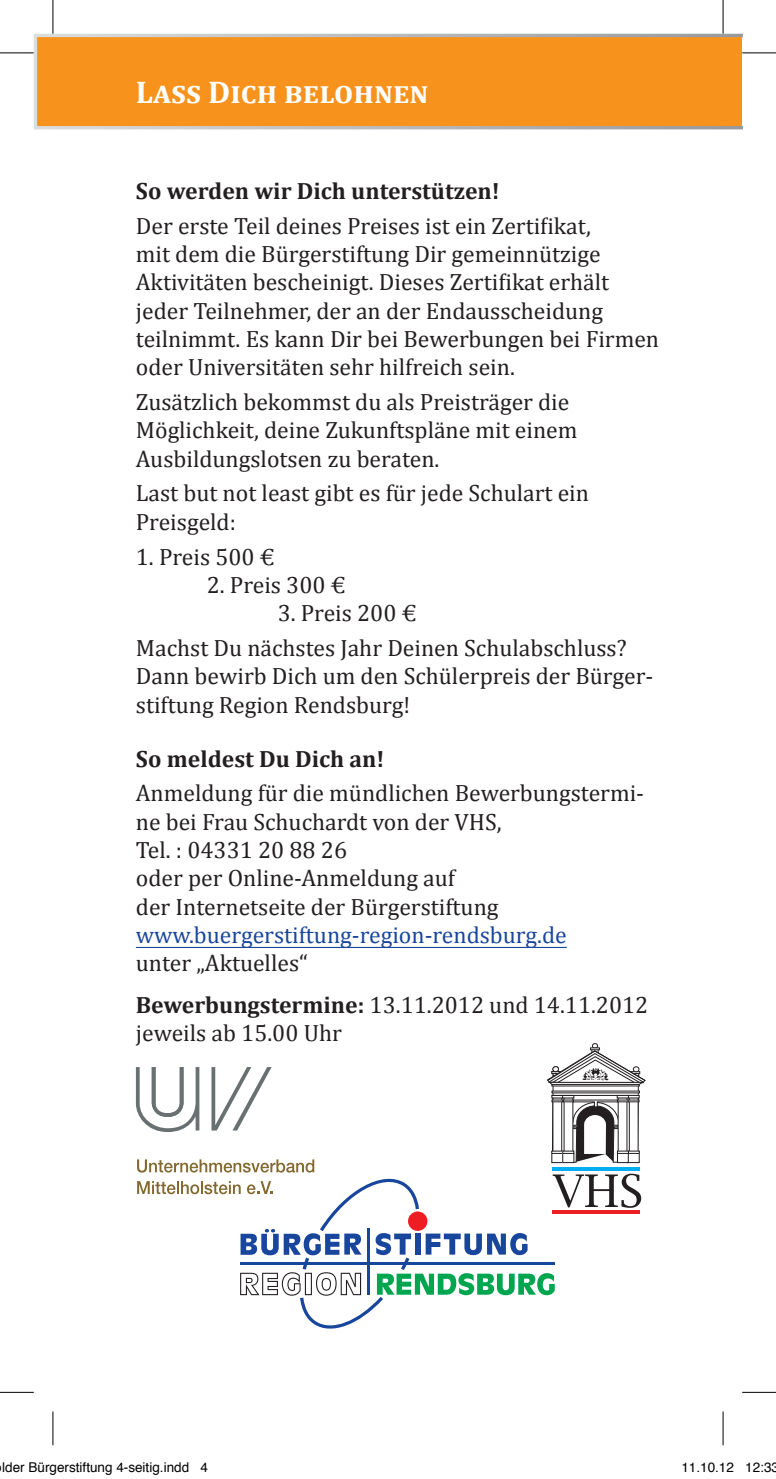
<style>
.page{position:relative;width:776px;height:1479px;background:#fff}
.page>*{position:absolute;margin:0;border:0;box-sizing:border-box;transform-origin:0 0}
.t1{font:700 31.5px "Cambria";color:#fff}
.t2{font:23.62px/28.3px "Cambria";color:#231f20}
.t3{font:700 23.62px "Cambria";color:#231f20}
.t4{font:23.62px "Cambria";color:#18469d}
.t5{font:13.5px "Helvetica";color:#000}
.s1{font-weight:700}
</style>
<div class="page">
<svg style="left:34px;top:34px;width:708px;height:95px;background:#f29528"></svg>
<hr style="left:136px;top:947px;width:430px;height:1px;background:#18469d">
<svg style="left:136px;top:1043px;width:509px;height:286px"></svg>
<hr style="left:0;top:53px;width:34px;height:1px;background:#000">
<hr style="left:742px;top:53px;width:33px;height:1px;background:#000">
<hr style="left:0;top:1392px;width:34px;height:1px;background:#000">
<hr style="left:742px;top:1392px;width:33px;height:1px;background:#000">
<hr style="left:53px;top:0;width:1px;height:34px;background:#000">
<hr style="left:53px;top:1411px;width:1px;height:34px;background:#000">
<hr style="left:722px;top:0;width:1px;height:34px;background:#000">
<hr style="left:722px;top:1411px;width:1px;height:34px;background:#000">
<h1 class="t1" style="left:136px;top:70px;width:294px">Lass Dich belohnen</h1>
<p class="t3" style="left:136px;top:174px;width:365px">So werden wir Dich unterstützen!</p>
<p class="t2" style="left:136px;top:211px;width:524px">Der erste Teil deines Preises ist ein Zertifikat,<br>mit dem die Bürgerstiftung Dir gemeinnützige Aktivitäten bescheinigt. Dieses Zertifikat erhält jeder Teilnehmer, der an der Endausscheidung teilnimmt. Es kann Dir bei Bewerbungen bei Firmen oder Universitäten sehr hilfreich sein.</p>
<p class="t2" style="left:136px;top:388px;width:443px">Zusätzlich bekommst du als Preisträger die<br>Möglichkeit, deine Zukunftspläne mit einem<br>Ausbildungslotsen zu beraten.</p>
<p class="t2" style="left:136px;top:479px;width:454px">Last but not least gibt es für jede Schulart ein<br>Preisgeld:</p>
<p class="t2" style="left:136px;top:542px;width:140px">1. Preis 500 €</p>
<p class="t2" style="left:207px;top:571px;width:140px">2. Preis 300 €</p>
<p class="t2" style="left:136px;top:596px;width:492px;line-height:34.6px;text-indent:142px">3. Preis 200 €<br>Machst Du nächstes Jahr Deinen Schulabschluss?</p>
<p class="t2" style="left:136px;top:662px;width:516px">Dann bewirb Dich um den Schülerpreis der Bürger&shy;stiftung Region Rendsburg!</p>
<p class="t3" style="left:136px;top:742px;width:250px">So meldest Du Dich an!</p>
<p class="t2" style="left:136px;top:779px;width:509px">Anmeldung für die mündlichen Bewerbungstermi&shy;ne bei Frau Schuchardt von der VHS,<br>Tel. : 04331 20 88 26<br>oder per Online-Anmeldung auf<br>der Internetseite der Bürgerstiftung</p>
<p class="t4" style="left:136px;top:921px;width:432px">www.buergerstiftung-region-rendsburg.de</p>
<p class="t2" style="left:136px;top:943px;width:514px;line-height:41.2px">unter „Aktuelles“<br><span class="s1">Bewerbungstermine:</span> 13.11.2012 und 14.11.2012</p>
<p class="t2" style="left:136px;top:1018px;width:207px">jeweils ab 15.00 Uhr</p>
<p class="t5" style="left:2px;top:1457px;width:207px">lder Bürgerstiftung 4-seitig.indd 4</p>
<p class="t5" style="left:681px;top:1457px;width:99px">11.10.12 12:33</p>
</div>
